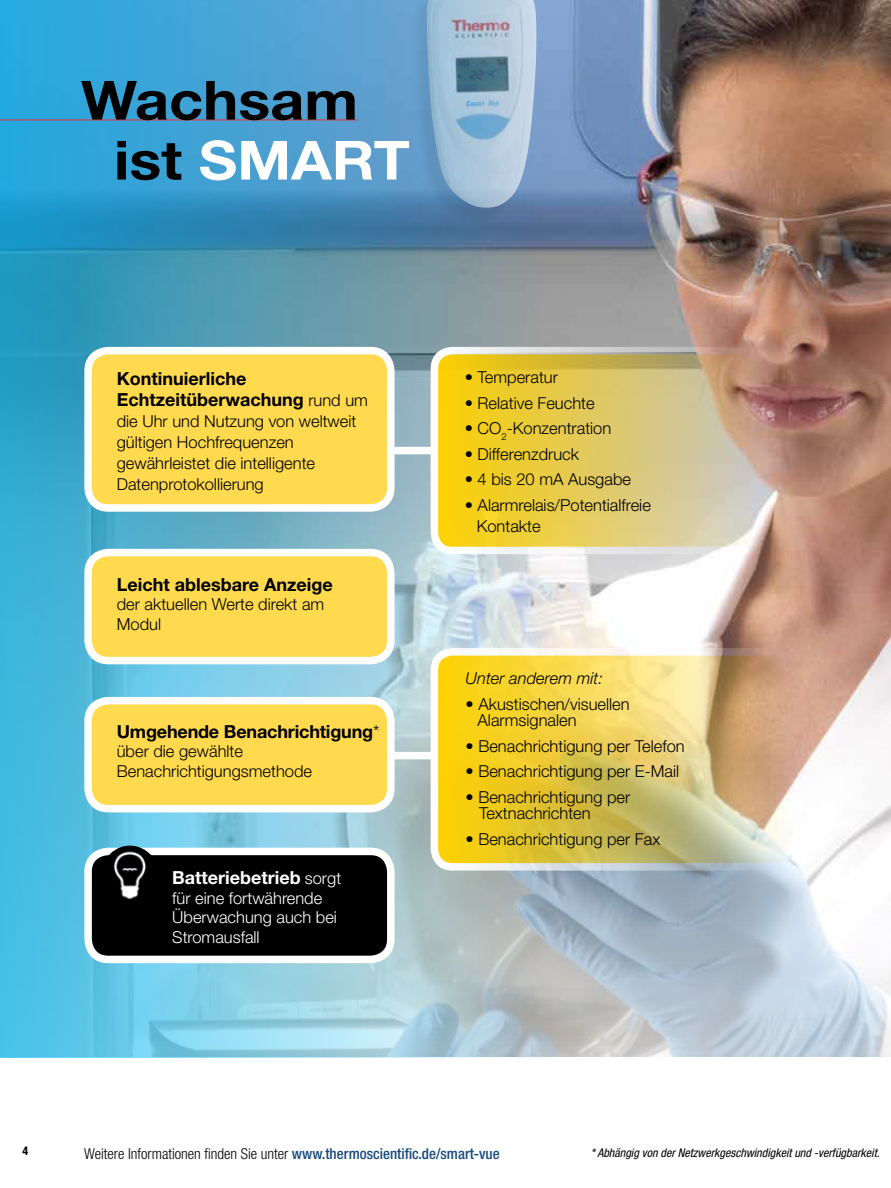
<style>
.page{position:relative;width:891px;height:1188px;background:#fff}
.page>*{position:absolute;margin:0;border:0;box-sizing:border-box;transform-origin:0 0}
.t1{font:700 54px/60px "Helvetica Neue LT Std";color:#000;scale:1.1 1}
.t2{font:700 18px/21px "Helvetica Neue LT Std";color:#000}
.t3{font:700 18px "Helvetica Neue LT Std";color:#fff}
.t4{font:300 16.5px/21px "Helvetica Neue LT Std";color:#000}
.t5{font:300 16.5px/19.5px "Helvetica Neue LT Std";color:#fff}
.t6{font:italic 300 16.5px "Helvetica Neue LT Std";color:#000}
.t7{font:300 condensed 15px "Helvetica Neue LT Std";color:#000}
.t8{font:italic condensed 12px "Helvetica Neue LT Std";color:#000}
.t9{font:700 condensed 12px "Helvetica Neue LT Std";color:#000}
.s1{color:#fff}
.s2{font-weight:300;font-size:16.5px}
.s3{font-weight:300}
.s4{font-weight:500;color:#174a7c}
</style>
<div class="page">
<img style="left:541px;top:0;width:350px;height:1057px">
<img style="left:0;top:0;width:541px;height:1057px">
<svg style="left:434px;top:351px;width:321px;height:200px;background:#e0c75e"></svg>
<div style="left:431px;top:347px;width:328px;height:207px;border:8px solid #fff;border-radius:18px"></div>
<div style="left:88px;top:351px;width:303px;height:157px;background:#ffda4f;border-radius:20px"></div>
<div style="left:84px;top:347px;width:311px;height:165px;border:8px solid #fff;border-radius:20px"></div>
<img style="left:434px;top:652px;width:357px;height:215px;border-radius:18px">
<div style="left:431px;top:648px;width:364px;height:223px;border:8px solid #fff;border-radius:18px"></div>
<div style="left:88px;top:553px;width:303px;height:108px;background:#ffda4f;border-radius:20px"></div>
<div style="left:84px;top:549px;width:311px;height:115px;border:8px solid #fff;border-radius:20px"></div>
<div style="left:88px;top:701px;width:303px;height:108px;background:#ffda4f;border-radius:20px"></div>
<div style="left:84px;top:697px;width:311px;height:115px;border:8px solid #fff;border-radius:20px"></div>
<div style="left:88px;top:851px;width:303px;height:108px;background:#000;border-radius:20px"></div>
<div style="left:84px;top:848px;width:311px;height:115px;border:8px solid #fff;border-radius:20px"></div>
<div style="left:394px;top:447px;width:39px;height:7px;background:#fff"></div>
<div style="left:392px;top:752px;width:39px;height:7px;background:#fff"></div>
<img style="left:101px;top:846px;width:57px;height:54px">
<hr style="left:0;top:120px;width:357px;height:1px;background:#ee3134">
<h1 class="t1" style="left:114px;top:69px;width:270px;text-indent:-33px">Wachsam ist <span class="s1">SMART</span></h1>
<p class="t2" style="left:117px;top:368px;width:253px">Kontinuierliche<br>Echtzeitüberwachung <span class="s2">rund um</span></p>
<p class="t4" style="left:117px;top:410px;width:241px">die Uhr und Nutzung von weltweit gültigen Hochfrequenzen gewährleistet die intelligente<br>Datenprotokollierung</p>
<p class="t2" style="left:117px;top:573px;width:217px">Leicht ablesbare Anzeige</p>
<p class="t4" style="left:117px;top:594px;width:209px;line-height:19.5px">der aktuellen Werte direkt am<br>Modul</p>
<p class="t2" style="left:117px;top:720px;width:264px">Umgehende Benachrichtigung<span class="s3">*</span></p>
<p class="t4" style="left:117px;top:741px;width:197px;line-height:19.5px">über die gewählte<br>Benachrichtigungsmethode</p>
<p class="t3" style="left:172px;top:867px;width:170px">Batteriebetrieb <span class="s2">sorgt</span></p>
<p class="t5" style="left:172px;top:888px;width:166px">für eine fortwährende<br>Überwachung auch bei<br>Stromausfall</p>
<p class="t4" style="left:465px;top:367px;width:95px">• Temperatur</p>
<p class="t4" style="left:465px;top:392px;width:131px">• Relative Feuchte</p>
<p class="t4" style="left:465px;top:418px;width:148px">• CO<sub>2</sub>-Konzentration</p>
<p class="t4" style="left:465px;top:443px;width:116px">• Differenzdruck</p>
<p class="t4" style="left:465px;top:469px;width:168px">• 4 bis 20 mA Ausgabe</p>
<p class="t4" style="left:477px;top:494px;width:176px;text-indent:-12px">• Alarmrelais/Potentialfreie<br>Kontakte</p>
<p class="t6" style="left:466px;top:669px;width:139px">Unter anderem mit:</p>
<p class="t4" style="left:478px;top:695px;width:154px;line-height:16.5px;text-indent:-12px">• Akustischen/visuellen<br>Alarmsignalen</p>
<p class="t4" style="left:466px;top:735px;width:221px">• Benachrichtigung per Telefon</p>
<p class="t4" style="left:466px;top:761px;width:215px">• Benachrichtigung per E-Mail</p>
<p class="t4" style="left:479px;top:788px;width:153px;line-height:16.5px;text-indent:-13px">• Benachrichtigung per<br>Textnachrichten</p>
<p class="t4" style="left:466px;top:828px;width:196px">• Benachrichtigung per Fax</p>
<p class="t9" style="left:22px;top:1143px;width:7px">4</p>
<p class="t7" style="left:84px;top:1145px;width:417px">Weitere Informationen finden Sie unter <span class="s4">www.thermoscientific.de/smart-vue</span></p>
<p class="t8" style="left:591px;top:1145px;width:290px">* Abhängig von der Netzwerkgeschwindigkeit und -verfügbarkeit.</p>
</div>
